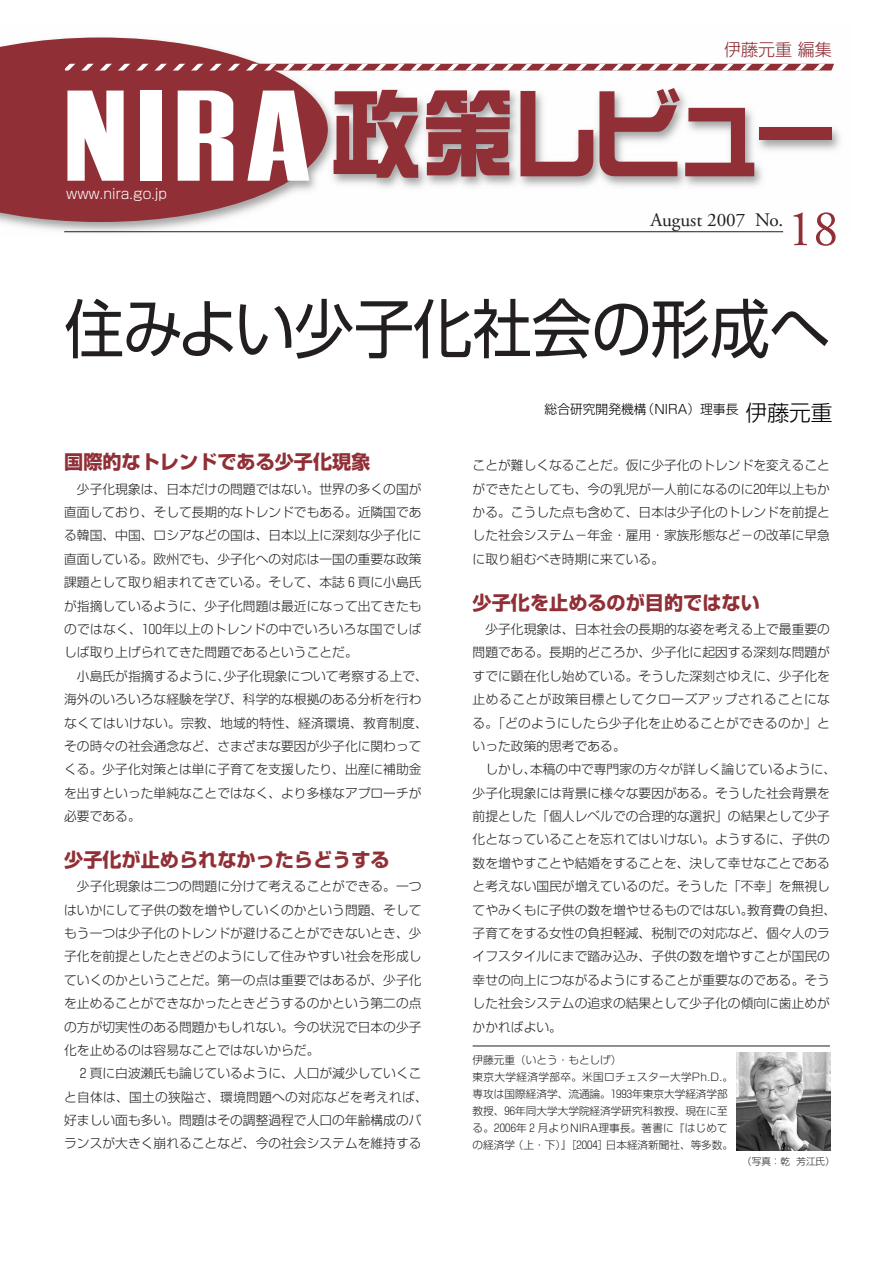
<style>
.page{position:relative;width:893px;height:1263px;background:#fff}
.page>*{position:absolute;margin:0;border:0;box-sizing:border-box;transform-origin:0 0}
.t1{font:63.75px "Shin Go";letter-spacing:-.01em;color:#231f20;scale:.94 1}
.t2{font:51px "Adobe Garamond";color:#902f36}
.t3{font:300 21.75px "Shin Go";color:#000}
.t4{font:700 19.2px "Shin Go";color:#902f36}
.t5{font:19.2px "Adobe Garamond";color:#231f20}
.t6{font:300 16.95px "Shin Go";color:#902f36}
.t7{font:300 13.8px "Shin Go";color:#fff}
.t8{font:300 12.75px/23.4px "Shin Go";color:#231f20;text-align:justify}
.t9{font:300 12.75px "Shin Go";color:#000}
.t10{font:300 10.65px/17px "Shin Go";color:#231f20}
.t11{font:300 9.6px "Shin Go";color:#231f20}
.s1{font-family:"Shingo Num"}
</style>
<div class="page">
<img style="left:1px;top:37px;width:839px;height:196px">
<svg style="left:0;top:38px;width:328px;height:184px;fill:#902f36"></svg>
<svg style="left:65px;top:64px;width:769px;height:7px"></svg>
<svg style="left:67px;top:91px;width:57px;height:90px"></svg>
<div style="left:140px;top:91px;width:22px;height:90px;background:#fff"></div>
<svg style="left:178px;top:91px;width:55px;height:90px"></svg>
<svg style="left:247px;top:91px;width:62px;height:90px"></svg>
<svg style="left:333px;top:90px;width:85px;height:88px;background:#a66468"></svg>
<svg style="left:426px;top:90px;width:83px;height:87px;background:#9c5156"></svg>
<svg style="left:520px;top:91px;width:73px;height:85px"></svg>
<svg style="left:599px;top:88px;width:155px;height:88px"></svg>
<div style="left:759px;top:127px;width:72px;height:13px;background:#902f36"></div>
<hr style="left:64px;top:231px;width:719px;height:1px;background:#231f20">
<hr style="left:472px;top:1046px;width:358px;height:1px;background:#231f20">
<img style="left:736px;top:1052px;width:94px;height:98px">
<p class="t7" style="left:66px;top:188px;width:103px">www.nira.go.jp</p>
<h3 class="t6" style="left:724px;top:44px;width:109px">伊藤元重 編集</h3>
<h3 class="t5" style="left:650px;top:213px;width:134px">August 2007 No.</h3>
<h2 class="t2" style="left:787px;top:208px;width:53px">18</h2>
<h1 class="t1" style="left:64px;top:305px;width:815px">住みよい少子化社会の形成へ</h1>
<h3 class="t4" style="left:64px;top:455px;width:308px">国際的なトレンドである少子化現象</h3>
<p class="t8" style="left:64px;top:479px;width:359px;text-indent:13px">少子化現象は、日本だけの問題ではない。世界の多くの国が直面しており、そして長期的なトレンドでもある。近隣国である韓国、中国、ロシアなどの国は、日本以上に深刻な少子化に直面している。欧州でも、少子化への対応は一国の重要な政策課題として取り組まれてきている。そして、本誌６頁に小島氏が指摘しているように、少子化問題は最近になって出てきたものではなく、<span class="s1">100</span>年以上のトレンドの中でいろいろな国でしばしば取り上げられてきた問題であるということだ。</p>
<p class="t8" style="left:64px;top:666px;width:365px;text-align:left;text-indent:13px">小島氏が指摘するように、少子化現象について考察する上で、海外のいろいろな経験を学び、科学的な根拠のある分析を行わなくてはいけない。宗教、地域的特性、経済環境、教育制度、その時々の社会通念など、さまざまな要因が少子化に関わってくる。少子化対策とは単に子育てを支援したり、出産に補助金を出すといった単純なことではなく、より多様なアプローチが必要である。</p>
<h3 class="t4" style="left:64px;top:853px;width:327px">少子化が止められなかったらどうする</h3>
<p class="t8" style="left:64px;top:876px;width:359px;text-indent:13px">少子化現象は二つの問題に分けて考えることができる。一つはいかにして子供の数を増やしていくのかという問題、そしてもう一つは少子化のトレンドが避けることができないとき、少子化を前提としたときどのようにして住みやすい社会を形成していくのかということだ。第一の点は重要ではあるが、少子化を止めることができなかったときどうするのかという第二の点の方が切実性のある問題かもしれない。今の状況で日本の少子化を止めるのは容易なことではないからだ。</p>
<p class="t8" style="left:64px;top:1064px;width:365px;text-align:center">２頁に白波瀬氏も論じているように、人口が減少していくこ<br>と自体は、国土の狭隘さ、環境問題への対応などを考えれば、好ましい面も多い。問題はその調整過程で人口の年齢構成のバランスが大きく崩れることなど、今の社会システムを維持する</p>
<p class="t9" style="left:544px;top:405px;width:195px">総合研究開発機構（NIRA）理事長</p>
<h3 class="t3" style="left:745px;top:405px;width:89px">伊藤元重</h3>
<p class="t8" style="left:472px;top:455px;width:359px">ことが難しくなることだ。仮に少子化のトレンドを変えることができたとしても、今の乳児が一人前になるのに<span class="s1">20</span>年以上もかかる。こうした点も含めて、日本は少子化のトレンドを前提とした社会システム－年金・雇用・家族形態など－の改革に早急に取り組むべき時期に来ている。</p>
<h3 class="t4" style="left:472px;top:595px;width:289px">少子化を止めるのが目的ではない</h3>
<p class="t8" style="left:472px;top:619px;width:359px;text-indent:13px">少子化現象は、日本社会の長期的な姿を考える上で最重要の問題である。長期的どころか、少子化に起因する深刻な問題がすでに顕在化し始めている。そうした深刻さゆえに、少子化を止めることが政策目標としてクローズアップされることになる。「どのようにしたら少子化を止めることができるのか」といった政策的思考である。</p>
<p class="t8" style="left:472px;top:760px;width:365px;text-align:left;text-indent:13px">しかし、本稿の中で専門家の方々が詳しく論じているように、少子化現象には背景に様々な要因がある。そうした社会背景を前提とした「個人レベルでの合理的な選択」の結果として少子化となっていることを忘れてはいけない。ようするに、子供の数を増やすことや結婚をすることを、決して幸せなことであると考えない国民が増えているのだ。そうした「不幸」を無視してやみくもに子供の数を増やせるものではない。教育費の負担、子育てをする女性の負担軽減、税制での対応など、個々人のライフスタイルにまで踏み込み、子供の数を増やすことが国民の幸せの向上につながるようにすることが重要なのである。そうした社会システムの追求の結果として少子化の傾向に歯止めがかかればよい。</p>
<p class="t10" style="left:472px;top:1053px;width:262px">伊藤元重（いとう・もとしげ）<br>東京大学経済学部卒。米国ロチェスター大学Ph.D.。専攻は国際経済学、流通論。<span class="s1">1993</span>年東京大学経済学部教授、<span class="s1">96</span>年同大学大学院経済学研究科教授、現在に至る。<span class="s1">2006</span>年２月よりNIRA理事長。著書に『はじめての経済学（上・下）』［<span class="s1">2004</span>］日本経済新聞社、等多数。</p>
<p class="t11" style="left:742px;top:1158px;width:94px">（写真：乾 芳江氏）</p>
</div>
